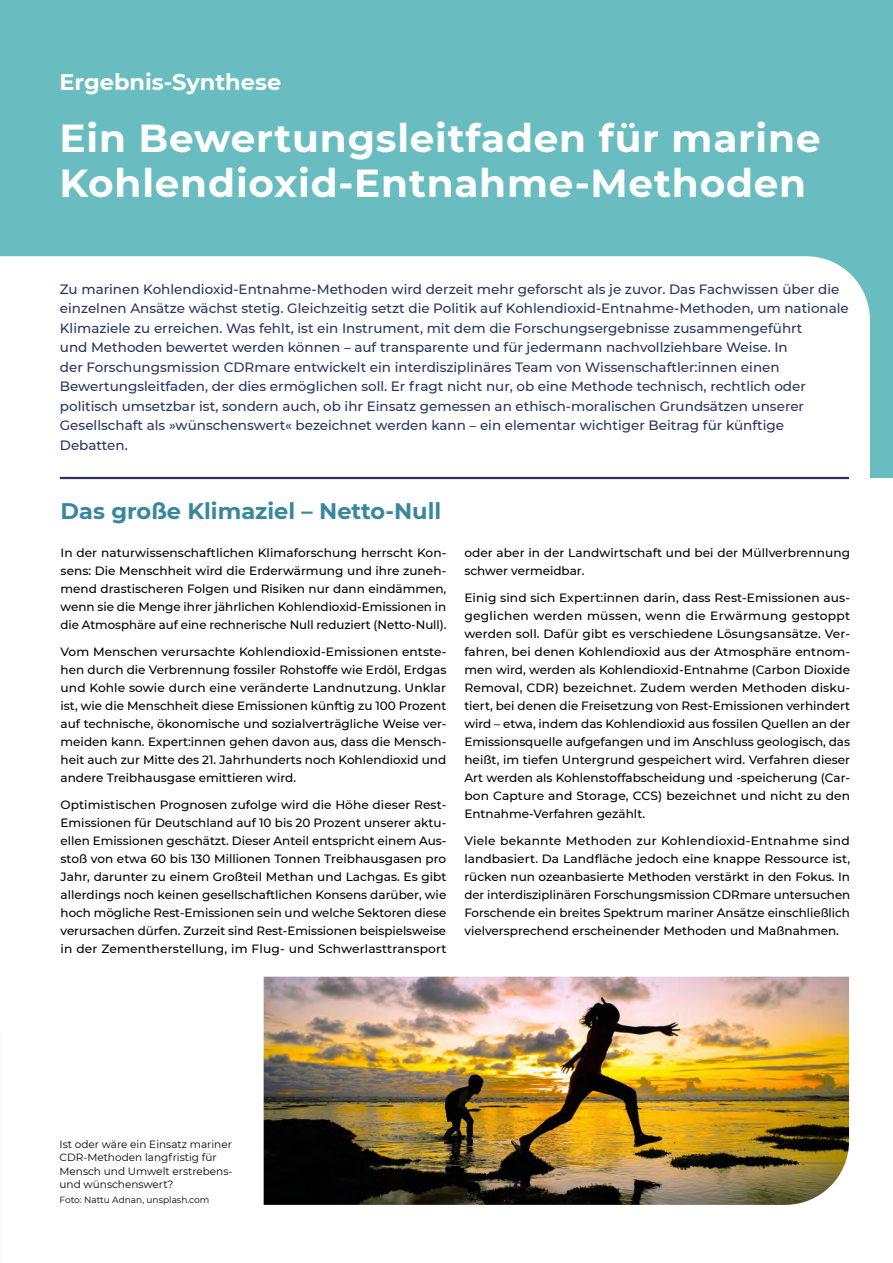
<style>
.page{position:relative;width:893px;height:1263px;background:#fff}
.page>*{position:absolute;margin:0;border:0;box-sizing:border-box;transform-origin:0 0}
.t1{font:700 39px/45px "Montserrat";letter-spacing:.02em;color:#fff}
.t2{font:700 22.5px "Montserrat";color:#38889d}
.t3{font:700 22.5px "Montserrat";color:#fff}
.t4{font:500 13.5px/19.5px "Montserrat";color:#293560}
.t5{font:500 12px/18px "Montserrat";color:#000;text-align:justify}
.t6{font:10.5px/13.5px "Montserrat";color:#000}
.t7{font:9px "Montserrat";color:#000}
</style>
<div class="page">
<div style="left:0;top:0;width:893px;height:477px;background:#69bdc1"></div>
<div style="left:0;top:256px;width:870px;height:224px;background:#fff"></div>
<hr style="left:60px;top:477px;width:789px;height:2px;background:#293560">
<img style="left:264px;top:977px;width:585px;height:228px">
<h2 class="t3" style="left:60px;top:66px;width:223px">Ergebnis-Synthese</h2>
<h1 class="t1" style="left:60px;top:114px;width:763px">Ein Bewertungsleitfaden für marine<br>Kohlendioxid-Entnahme-Methoden</h1>
<p class="t4" style="left:60px;top:279px;width:790px">Zu marinen Kohlendioxid-Entnahme-Methoden wird derzeit mehr geforscht als je zuvor. Das Fachwissen über die einzelnen Ansätze wächst stetig. Gleichzeitig setzt die Politik auf Kohlendioxid-Entnahme-Methoden, um nationale Klimaziele zu erreichen. Was fehlt, ist ein Instrument, mit dem die Forschungsergebnisse zusammengeführt<br>und Methoden bewertet werden können – auf transparente und für jedermann nachvollziehbare Weise. In<br>der Forschungsmission CDRmare entwickelt ein interdisziplinäres Team von Wissenschaftler:innen einen Bewertungsleitfaden, der dies ermöglichen soll. Er fragt nicht nur, ob eine Methode technisch, rechtlich oder politisch umsetzbar ist, sondern auch, ob ihr Einsatz gemessen an ethisch-moralischen Grundsätzen unserer Gesellschaft als »wünschenswert« bezeichnet werden kann – ein elementar wichtiger Beitrag für künftige Debatten.</p>
<h2 class="t2" style="left:61px;top:495px;width:382px">Das große Klimaziel – Netto-Null</h2>
<p class="t5" style="left:61px;top:543px;width:387px">In der naturwissenschaftlichen Klimaforschung herrscht Kon&shy;sens: Die Menschheit wird die Erderwärmung und ihre zuneh&shy;mend drastischeren Folgen und Risiken nur dann eindämmen, wenn sie die Menge ihrer jährlichen Kohlendioxid-Emissionen in die Atmosphäre auf eine rechnerische Null reduziert (Netto-Null).</p>
<p class="t5" style="left:61px;top:642px;width:387px">Vom Menschen verursachte Kohlendioxid-Emissionen entste&shy;hen durch die Verbrennung fossiler Rohstoffe wie Erdöl, Erdgas und Kohle sowie durch eine veränderte Landnutzung. Unklar ist, wie die Menschheit diese Emissionen künftig zu 100 Prozent auf technische, ökonomische und sozialverträgliche Weise ver&shy;meiden kann. Expert:innen gehen davon aus, dass die Mensch&shy;heit auch zur Mitte des 21. Jahrhunderts noch Kohlendioxid und andere Treibhausgase emittieren wird.</p>
<p class="t5" style="left:61px;top:795px;width:387px">Optimistischen Prognosen zufolge wird die Höhe dieser Rest-Emissionen für Deutschland auf 10 bis 20 Prozent unserer aktu&shy;ellen Emissionen geschätzt. Dieser Anteil entspricht einem Aus&shy;stoß von etwa 60 bis 130 Millionen Tonnen Treibhausgasen pro Jahr, darunter zu einem Großteil Methan und Lachgas. Es gibt allerdings noch keinen gesellschaftlichen Konsens darüber, wie hoch mögliche Rest-Emissionen sein und welche Sektoren diese verursachen dürfen. Zurzeit sind Rest-Emissionen beispielsweise in der Zementherstellung, im Flug- und Schwerlasttransport</p>
<p class="t5" style="left:464px;top:543px;width:387px">oder aber in der Landwirtschaft und bei der Müllverbrennung schwer vermeidbar.</p>
<p class="t5" style="left:464px;top:588px;width:387px">Einig sind sich Expert:innen darin, dass Rest-Emissionen aus&shy;geglichen werden müssen, wenn die Erwärmung gestoppt werden soll. Dafür gibt es verschiedene Lösungsansätze. Ver&shy;fahren, bei denen Kohlendioxid aus der Atmosphäre entnom&shy;men wird, werden als Kohlendioxid-Entnahme (Carbon Dioxide Removal, CDR) bezeichnet. Zudem werden Methoden disku&shy;tiert, bei denen die Freisetzung von Rest-Emissionen verhindert wird – etwa, indem das Kohlendioxid aus fossilen Quellen an der Emissionsquelle aufgefangen und im Anschluss geologisch, das heißt, im tiefen Untergrund gespeichert wird. Verfahren dieser Art werden als Kohlenstoffabscheidung und -speicherung (Car&shy;bon Capture and Storage, CCS) bezeichnet und nicht zu den Entnahme-Verfahren gezählt.</p>
<p class="t5" style="left:464px;top:831px;width:387px">Viele bekannte Methoden zur Kohlendioxid-Entnahme sind landbasiert. Da Landfläche jedoch eine knappe Ressource ist, rücken nun ozeanbasierte Methoden verstärkt in den Fokus. In der interdisziplinären Forschungsmission CDRmare untersuchen Forschende ein breites Spektrum mariner Ansätze einschließlich vielversprechend erscheinender Methoden und Maßnahmen.</p>
<p class="t6" style="left:60px;top:1137px;width:175px">Ist oder wäre ein Einsatz mariner<br>CDR-Methoden langfristig für<br>Mensch und Umwelt erstrebens&shy;und wünschenswert?</p>
<p class="t7" style="left:60px;top:1194px;width:151px">Foto: Nattu Adnan, unsplash.com</p>
</div>
